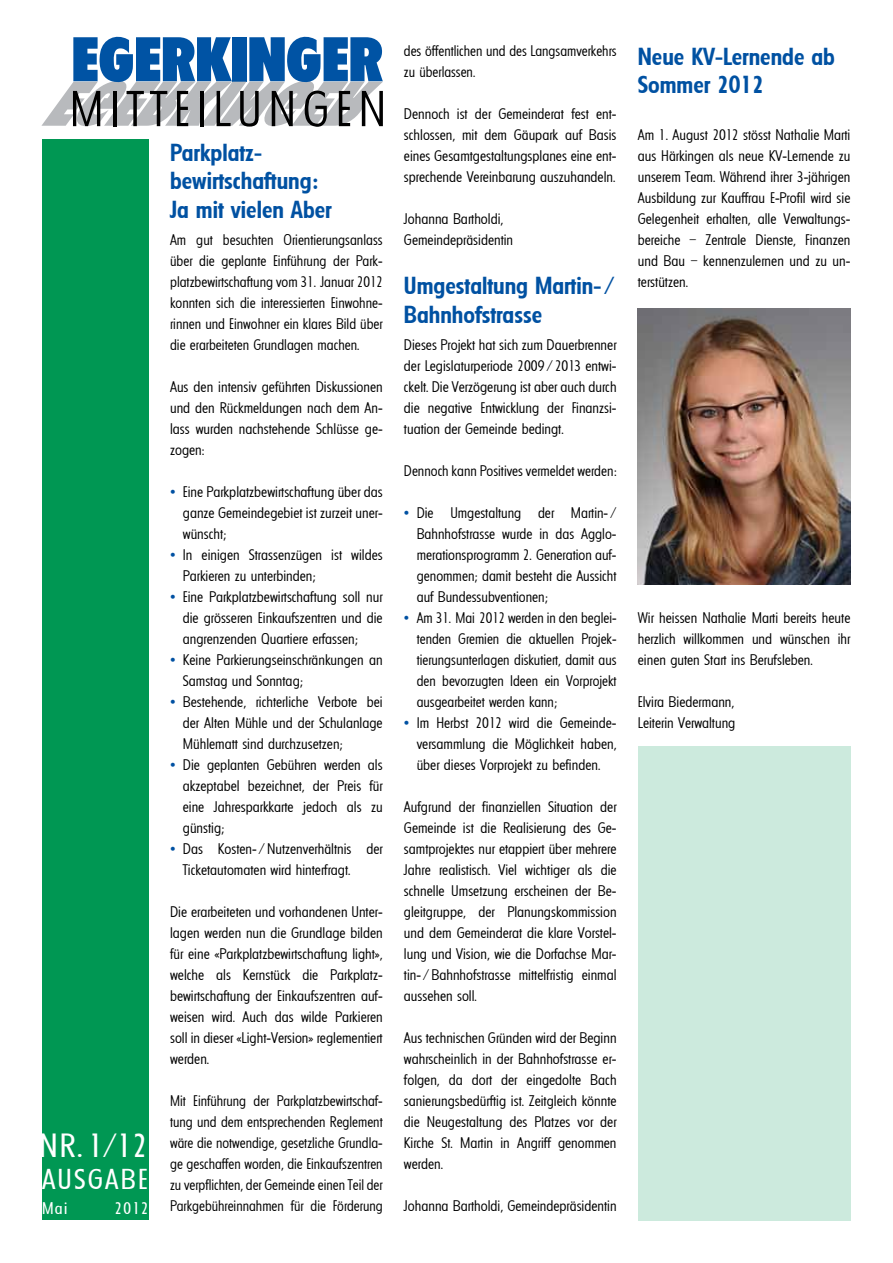
<style>
.page{position:relative;width:893px;height:1263px;background:#fff}
.page>*{position:absolute;margin:0;border:0;box-sizing:border-box;transform-origin:0 0}
.t1{font:32.7px "Florida";color:#fff}
.t2{font:28.05px "Florida";letter-spacing:.08em;color:#fff}
.t3{font:600 24px/28.5px "Florida";color:#0051a2}
.t4{font:16.5px "Florida";letter-spacing:.09em;color:#fff}
.t5{font:300 15px/21px "Florida";color:#000;text-align:justify}
.s1{color:#0051a2}
</style>
<div class="page">
<svg style="left:41px;top:37px;width:342px;height:90px"></svg>
<div style="left:42px;top:139px;width:106px;height:1081px;background:#009753"></div>
<img style="left:638px;top:309px;width:212px;height:275px">
<div style="left:638px;top:746px;width:212px;height:474px;background:#cceadd"></div>
<h1 class="t1" style="left:39px;top:1126px;width:110px">NR. 1/12</h1>
<h2 class="t2" style="left:42px;top:1162px;width:107px">AUSGABE</h2>
<p class="t4" style="left:42px;top:1199px;width:27px">Mai</p>
<p class="t4" style="left:114px;top:1199px;width:36px">2012</p>
<h3 class="t3" style="left:170px;top:138px;width:163px">Parkplatz&shy;bewirtschaftung:<br>Ja mit vielen Aber</h3>
<p class="t5" style="left:170px;top:229px;width:214px">Am gut besuchten Orientierungsanlass über die geplante Einführung der Park&shy;platzbewirtschaftung vom 31. Januar 2012 konnten sich die interessierten Einwohne&shy;rinnen und Einwohner ein klares Bild über die erarbeiteten Grundlagen machen.</p>
<p class="t5" style="left:170px;top:376px;width:214px">Aus den intensiv geführten Diskussionen und den Rückmeldungen nach dem An&shy;lass wurden nachstehende Schlüsse ge&shy;zogen:</p>
<p class="t5" style="left:183px;top:481px;width:201px;text-indent:-13px"><span class="s1">•</span> Eine Parkplatzbewirtschaftung über das ganze Gemeindegebiet ist zurzeit uner&shy;wünscht;</p>
<p class="t5" style="left:183px;top:544px;width:201px;text-indent:-13px"><span class="s1">•</span> In einigen Strassenzügen ist wildes<br>Parkieren zu unterbinden;</p>
<p class="t5" style="left:183px;top:586px;width:201px;text-indent:-13px"><span class="s1">•</span> Eine Parkplatzbewirtschaftung soll nur die grösseren Einkaufszentren und die angrenzenden Quartiere erfassen;</p>
<p class="t5" style="left:183px;top:649px;width:201px;text-indent:-13px"><span class="s1">•</span> Keine Parkierungseinschränkungen an<br>Samstag und Sonntag;</p>
<p class="t5" style="left:183px;top:691px;width:201px;text-indent:-13px"><span class="s1">•</span> Bestehende, richterliche Verbote bei der Alten Mühle und der Schulanlage Mühlematt sind durchzusetzen;</p>
<p class="t5" style="left:183px;top:754px;width:201px;text-indent:-13px"><span class="s1">•</span> Die geplanten Gebühren werden als akzeptabel bezeichnet, der Preis für eine Jahresparkkarte jedoch als zu günstig;</p>
<p class="t5" style="left:183px;top:838px;width:201px;text-indent:-13px"><span class="s1">•</span> Das Kosten- /Nutzenverhältnis der<br>Ticketautomaten wird hinterfragt.</p>
<p class="t5" style="left:170px;top:901px;width:214px">Die erarbeiteten und vorhandenen Unter&shy;lagen werden nun die Grundlage bilden für eine «Parkplatzbewirtschaftung light», welche als Kernstück die Parkplatz&shy;bewirtschaftung der Einkaufszentren auf&shy;weisen wird. Auch das wilde Parkieren soll in dieser «Light-Version» reglementiert werden.</p>
<p class="t5" style="left:170px;top:1090px;width:214px">Mit Einführung der Parkplatzbewirtschaf&shy;tung und dem entsprechenden Reglement wäre die notwendige, gesetzliche Grundla&shy;ge geschaffen worden, die Einkaufszentren zu verpflichten, der Gemeinde einen Teil der Parkgebühreinnahmen für die Förderung</p>
<p class="t5" style="left:404px;top:40px;width:214px">des öffentlichen und des Langsamverkehrs zu überlassen.</p>
<p class="t5" style="left:404px;top:103px;width:214px">Dennoch ist der Gemeinderat fest ent&shy;schlossen, mit dem Gäupark auf Basis eines Gesamtgestaltungsplanes eine ent&shy;sprechende Vereinbarung auszuhandeln.</p>
<p class="t5" style="left:404px;top:208px;width:111px">Johanna Bartholdi,<br>Gemeindepräsidentin</p>
<h3 class="t3" style="left:404px;top:272px;width:212px">Umgestaltung Martin- /<br>Bahnhofstrasse</h3>
<p class="t5" style="left:404px;top:334px;width:214px">Dieses Projekt hat sich zum Dauerbrenner der Legislaturperiode 2009 / 2013 entwi&shy;ckelt. Die Verzögerung ist aber auch durch die negative Entwicklung der Finanzsi&shy;tuation der Gemeinde bedingt.</p>
<p class="t5" style="left:404px;top:460px;width:214px">Dennoch kann Positives vermeldet werden:</p>
<p class="t5" style="left:417px;top:502px;width:201px;text-indent:-13px"><span class="s1">•</span> Die Umgestaltung der Martin- / Bahnhofstrasse wurde in das Agglo&shy;merationsprogramm 2. Generation auf&shy;genommen; damit besteht die Aussicht auf Bundessubventionen;</p>
<p class="t5" style="left:417px;top:607px;width:201px;text-indent:-13px"><span class="s1">•</span> Am 31. Mai 2012 werden in den beglei&shy;tenden Gremien die aktuellen Projek&shy;tierungsunterlagen diskutiert, damit aus den bevorzugten Ideen ein Vorprojekt ausgearbeitet werden kann;</p>
<p class="t5" style="left:417px;top:712px;width:201px;text-indent:-13px"><span class="s1">•</span> Im Herbst 2012 wird die Gemeinde&shy;versammlung die Möglichkeit haben, über dieses Vorprojekt zu befinden.</p>
<p class="t5" style="left:404px;top:796px;width:214px">Aufgrund der finanziellen Situation der Gemeinde ist die Realisierung des Ge&shy;samtprojektes nur etappiert über mehrere Jahre realistisch. Viel wichtiger als die schnelle Umsetzung erscheinen der Be&shy;gleitgruppe, der Planungskommission und dem Gemeinderat die klare Vorstel&shy;lung und Vision, wie die Dorfachse Mar&shy;tin- /Bahnhofstrasse mittelfristig einmal aussehen soll.</p>
<p class="t5" style="left:404px;top:1027px;width:214px">Aus technischen Gründen wird der Beginn wahrscheinlich in der Bahnhofstrasse er&shy;folgen, da dort der eingedolte Bach sanierungsbedürftig ist. Zeitgleich könnte die Neugestaltung des Platzes vor der Kirche St. Martin in Angriff genommen werden.</p>
<p class="t5" style="left:404px;top:1195px;width:214px">Johanna Bartholdi, Gemeindepräsidentin</p>
<h3 class="t3" style="left:638px;top:42px;width:199px">Neue KV-Lernende ab<br>Sommer 2012</h3>
<p class="t5" style="left:638px;top:124px;width:214px">Am 1. August 2012 stösst Nathalie Marti aus Härkingen als neue KV-Lernende zu unserem Team. Während ihrer 3-jährigen Ausbildung zur Kauffrau E-Profil wird sie Gelegenheit erhalten, alle Verwaltungs&shy;bereiche – Zentrale Dienste, Finanzen und Bau – kennenzulernen und zu un&shy;terstützen.</p>
<p class="t5" style="left:638px;top:607px;width:214px">Wir heissen Nathalie Marti bereits heute herzlich willkommen und wünschen ihr einen guten Start ins Berufsleben.</p>
<p class="t5" style="left:638px;top:691px;width:99px">Elvira Biedermann,<br>Leiterin Verwaltung</p>
</div>
